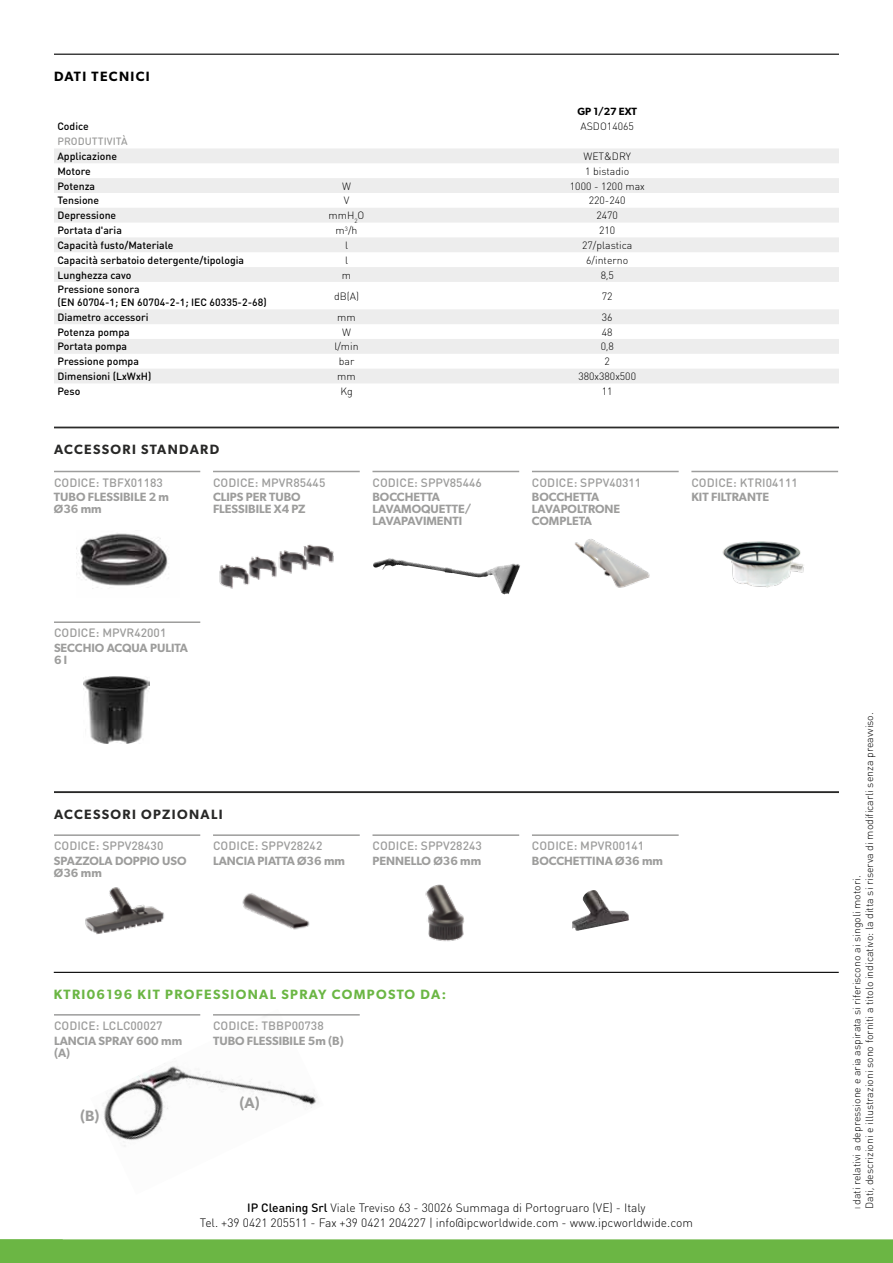
<style>
.page{position:relative;width:893px;height:1263px;background:#fff}
.page>*{position:absolute;margin:0;border:0;box-sizing:border-box;transform-origin:0 0}
.t1{font:600 15px "Gibson";color:#9d9d9c}
.t2{font:600 13.5px "Gibson";letter-spacing:.1em;color:#6bb644}
.t3{font:600 13.5px "Gibson";letter-spacing:.1em;color:#282827}
.t4{font:600 13.5px "Gibson";letter-spacing:.1em;color:#000}
.t5{font:600 12px/12px "Gibson";color:#9d9d9c}
.t6{font:500 12px "DIN Round Pro";letter-spacing:.005em;color:#9d9d9c}
.t7{font:300 12px/14.4px "DIN Round Pro";color:#000;text-align:center}
.t8{font:300 10.5px/12.6px "DIN Round Pro";color:#000}
.t9{font:500 10.5px/12.6px "DIN Round Pro";color:#000}
.t10{font:500 10.5px "DIN Round Pro";letter-spacing:.005em;color:#9d9d9c}
.t11{font:600 10.5px "Gibson";color:#000}
.s1{font-weight:500}
.s2{font-size:7.5px}
</style>
<div class="page">
<div style="left:0;top:1239px;width:893px;height:24px;background:#6bb644"></div>
<hr style="left:54px;top:54px;width:785px;height:1px;background:#000">
<hr style="left:54px;top:427px;width:785px;height:1px;background:#282827">
<svg style="left:54px;top:149px;width:785px;height:234px;fill:#f4f4f4"></svg>
<hr style="left:54px;top:471px;width:146px;height:1px;background:#9d9d9c">
<hr style="left:213px;top:471px;width:147px;height:1px;background:#9d9d9c">
<hr style="left:372px;top:471px;width:147px;height:1px;background:#9d9d9c">
<hr style="left:532px;top:471px;width:147px;height:1px;background:#9d9d9c">
<hr style="left:691px;top:471px;width:147px;height:1px;background:#9d9d9c">
<hr style="left:54px;top:621px;width:146px;height:2px;background:#9d9d9c">
<hr style="left:54px;top:834px;width:146px;height:2px;background:#9d9d9c">
<hr style="left:213px;top:834px;width:147px;height:2px;background:#9d9d9c">
<hr style="left:372px;top:834px;width:147px;height:2px;background:#9d9d9c">
<hr style="left:532px;top:834px;width:147px;height:2px;background:#9d9d9c">
<img style="left:85px;top:887px;width:79px;height:47px">
<img style="left:242px;top:893px;width:68px;height:37px">
<img style="left:425px;top:884px;width:40px;height:58px">
<img style="left:572px;top:890px;width:57px;height:41px">
<img style="left:722px;top:541px;width:82px;height:47px">
<img style="left:575px;top:539px;width:75px;height:49px">
<img style="left:373px;top:558px;width:121px;height:19px">
<img style="left:219px;top:544px;width:115px;height:45px">
<img style="left:80px;top:533px;width:88px;height:56px">
<hr style="left:54px;top:791px;width:785px;height:1px;background:#000">
<hr style="left:54px;top:792px;width:785px;height:1px;background:#282827">
<img style="left:83px;top:676px;width:66px;height:67px">
<img style="left:90px;top:1014px;width:234px;height:133px">
<hr style="left:54px;top:1014px;width:146px;height:1px;background:#9d9d9c">
<hr style="left:213px;top:1014px;width:147px;height:1px;background:#9d9d9c">
<hr style="left:54px;top:972px;width:785px;height:1px;background:#000">
<p class="t4" style="left:54px;top:68px;width:97px">DATI TECNICI</p>
<p class="t11" style="left:577px;top:105px;width:61px">GP 1/27 EXT</p>
<p class="t9" style="left:57px;top:120px;width:33px">Codice</p>
<p class="t8" style="left:580px;top:120px;width:55px">ASDO14065</p>
<p class="t10" style="left:57px;top:134px;width:72px">PRODUTTIVITÀ</p>
<p class="t9" style="left:57px;top:149px;width:61px">Applicazione</p>
<p class="t8" style="left:583px;top:149px;width:49px">WET&amp;DRY</p>
<p class="t9" style="left:57px;top:164px;width:35px">Motore</p>
<p class="t8" style="left:585px;top:164px;width:46px">1 bistadio</p>
<p class="t9" style="left:57px;top:179px;width:39px">Potenza</p>
<p class="t8" style="left:342px;top:179px;width:10px">W</p>
<p class="t8" style="left:570px;top:179px;width:76px">1000 - 1200 max</p>
<p class="t9" style="left:57px;top:194px;width:43px">Tensione</p>
<p class="t8" style="left:344px;top:194px;width:7px">V</p>
<p class="t8" style="left:589px;top:194px;width:38px">220-240</p>
<p class="t9" style="left:57px;top:209px;width:60px">Depressione</p>
<p class="t8" style="left:329px;top:209px;width:37px">mmH<sub>2</sub>O</p>
<p class="t8" style="left:596px;top:209px;width:23px">2470</p>
<p class="t9" style="left:57px;top:224px;width:66px">Portata d'aria</p>
<p class="t8" style="left:336px;top:224px;width:23px">m<sup>3</sup>/h</p>
<p class="t8" style="left:599px;top:224px;width:18px">210</p>
<p class="t9" style="left:57px;top:238px;width:118px">Capacità fusto/Materiale</p>
<p class="t8" style="left:345px;top:238px;width:5px">l</p>
<p class="t8" style="left:582px;top:238px;width:52px">27/plastica</p>
<p class="t9" style="left:57px;top:253px;width:188px">Capacità serbatoio detergente/tipologia</p>
<p class="t8" style="left:345px;top:253px;width:5px">l</p>
<p class="t8" style="left:586px;top:253px;width:43px">6/interno</p>
<p class="t9" style="left:57px;top:268px;width:75px">Lunghezza cavo</p>
<p class="t8" style="left:342px;top:268px;width:11px">m</p>
<p class="t8" style="left:601px;top:268px;width:15px">8,5</p>
<p class="t9" style="left:57px;top:283px;width:211px">Pressione sonora<br>(EN 60704-1; EN 60704-2-1; IEC 60335-2-68)</p>
<p class="t8" style="left:334px;top:289px;width:27px">dB(A)</p>
<p class="t8" style="left:602px;top:289px;width:12px">72</p>
<p class="t9" style="left:57px;top:310px;width:93px">Diametro accessori</p>
<p class="t8" style="left:337px;top:310px;width:20px">mm</p>
<p class="t8" style="left:602px;top:310px;width:12px">36</p>
<p class="t9" style="left:57px;top:325px;width:74px">Potenza pompa</p>
<p class="t8" style="left:342px;top:325px;width:10px">W</p>
<p class="t8" style="left:602px;top:325px;width:12px">48</p>
<p class="t9" style="left:57px;top:340px;width:71px">Portata pompa</p>
<p class="t8" style="left:334px;top:340px;width:26px">l/min</p>
<p class="t8" style="left:601px;top:340px;width:15px">0,8</p>
<p class="t9" style="left:57px;top:355px;width:83px">Pressione pompa</p>
<p class="t8" style="left:339px;top:355px;width:17px">bar</p>
<p class="t8" style="left:604px;top:355px;width:7px">2</p>
<p class="t9" style="left:57px;top:370px;width:95px">Dimensioni (LxWxH)</p>
<p class="t8" style="left:337px;top:370px;width:20px">mm</p>
<p class="t8" style="left:578px;top:370px;width:59px">380x380x500</p>
<p class="t9" style="left:57px;top:384px;width:25px">Peso</p>
<p class="t8" style="left:340px;top:384px;width:14px">Kg</p>
<p class="t8" style="left:602px;top:384px;width:12px">11</p>
<p class="t3" style="left:54px;top:441px;width:167px">ACCESSORI STANDARD</p>
<p class="t6" style="left:54px;top:474px;width:110px">CODICE: TBFX01183</p>
<p class="t6" style="left:213px;top:474px;width:114px">CODICE: MPVR85445</p>
<p class="t6" style="left:372px;top:474px;width:111px">CODICE: SPPV85446</p>
<p class="t6" style="left:532px;top:474px;width:111px">CODICE: SPPV40311</p>
<p class="t6" style="left:691px;top:474px;width:108px">CODICE: KTRI04111</p>
<p class="t5" style="left:54px;top:491px;width:117px">TUBO FLESSIBILE 2 m<br>Ø36 mm</p>
<p class="t5" style="left:213px;top:491px;width:94px">CLIPS PER TUBO<br>FLESSIBILE X4 PZ</p>
<p class="t5" style="left:372px;top:491px;width:100px">BOCCHETTA<br>LAVAMOQUETTE/<br>LAVAPAVIMENTI</p>
<p class="t5" style="left:532px;top:491px;width:90px">BOCCHETTA<br>LAVAPOLTRONE<br>COMPLETA</p>
<p class="t5" style="left:691px;top:491px;width:79px">KIT FILTRANTE</p>
<p class="t6" style="left:54px;top:625px;width:114px">CODICE: MPVR42001</p>
<p class="t5" style="left:54px;top:642px;width:135px">SECCHIO ACQUA PULITA<br>6 l</p>
<p class="t3" style="left:54px;top:806px;width:170px">ACCESSORI OPZIONALI</p>
<p class="t6" style="left:54px;top:838px;width:111px">CODICE: SPPV28430</p>
<p class="t6" style="left:213px;top:838px;width:111px">CODICE: SPPV28242</p>
<p class="t6" style="left:372px;top:838px;width:111px">CODICE: SPPV28243</p>
<p class="t6" style="left:532px;top:838px;width:114px">CODICE: MPVR00141</p>
<p class="t5" style="left:54px;top:854px;width:134px">SPAZZOLA DOPPIO USO<br>Ø36 mm</p>
<p class="t5" style="left:213px;top:854px;width:133px">LANCIA PIATTA Ø36 mm</p>
<p class="t5" style="left:372px;top:854px;width:110px">PENNELLO Ø36 mm</p>
<p class="t5" style="left:532px;top:854px;width:133px">BOCCHETTINA Ø36 mm</p>
<p class="t2" style="left:54px;top:986px;width:394px">KTRI06196 KIT PROFESSIONAL SPRAY COMPOSTO DA:</p>
<p class="t6" style="left:54px;top:1017px;width:110px">CODICE: LCLC00027</p>
<p class="t6" style="left:213px;top:1017px;width:112px">CODICE: TBBP00738</p>
<p class="t5" style="left:54px;top:1034px;width:130px">LANCIA SPRAY 600 mm (A)</p>
<p class="t5" style="left:213px;top:1034px;width:132px">TUBO FLESSIBILE 5m (B)</p>
<h1 class="t1" style="left:80px;top:1106px;width:21px">(B)</h1>
<h1 class="t1" style="left:239px;top:1093px;width:22px">(A)</h1>
<p class="t7" style="left:200px;top:1200px;width:494px"><span class="s1">IP Cleaning Srl</span> Viale Treviso 63 - 30026 Summaga di Portogruaro (VE) - Italy<br>Tel. +39 0421 205511 - Fax +39 0421 204227 | info@ipcworldwide.com - www.ipcworldwide.com</p>
<p class="t8" style="left:850px;top:1209px;width:498px;rotate:-90deg"><span class="s2">I</span> dati relativi a depressione e aria aspirata si riferiscono ai singoli motori.<br>Dati, descrizioni e illustrazioni sono forniti a titolo indicativo: la ditta si riserva di modificarli senza preavviso.</p>
</div>
